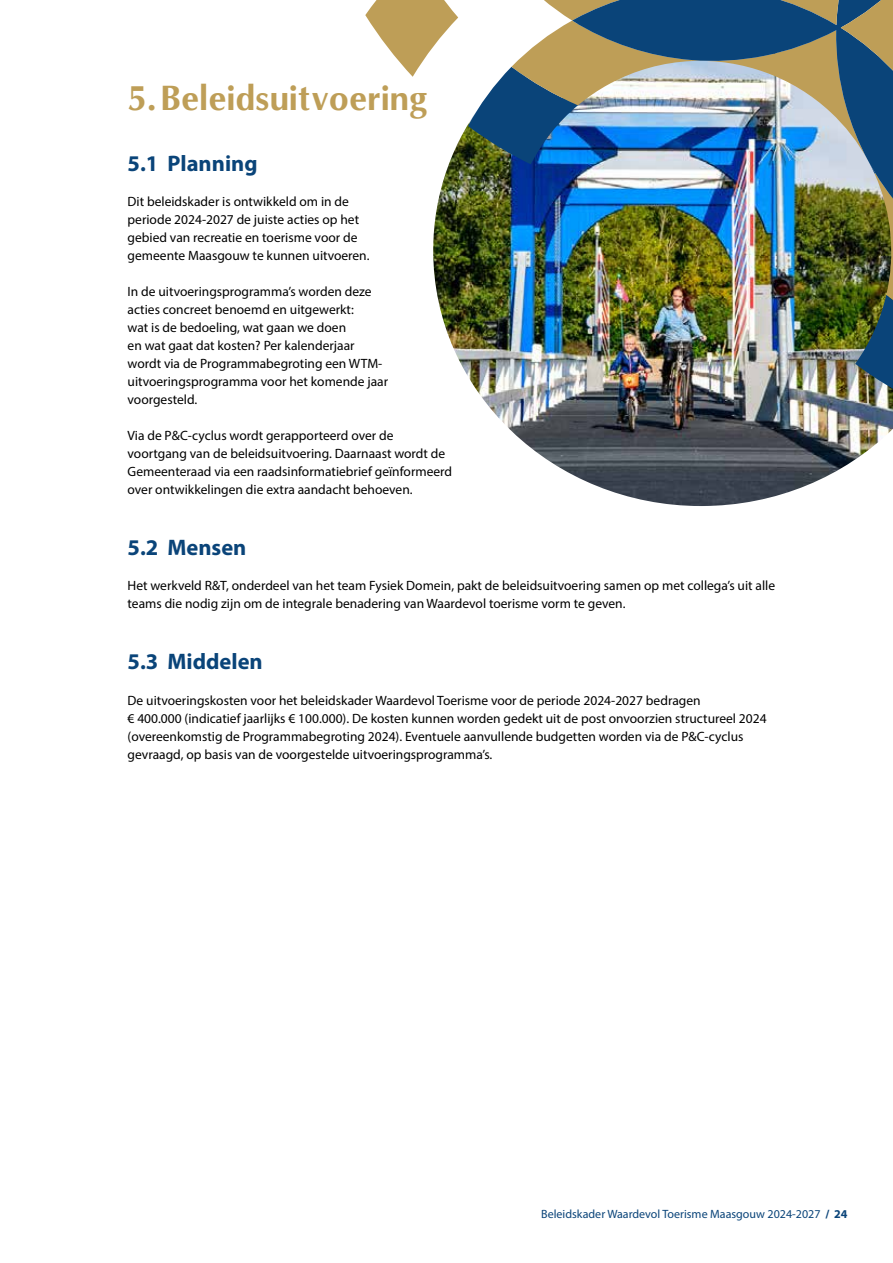
<style>
.page{position:relative;width:893px;height:1263px;background:#fff}
.page>*{position:absolute;margin:0;border:0;box-sizing:border-box;transform-origin:0 0}
.t1{font:700 33px "Omni";color:#be9e57}
.t2{font:700 22.5px "Myriad Pro";color:#0a4479}
.t3{font:13.5px/18px "Myriad Pro";color:#000}
.t4{font:12px "Myriad Pro";color:#0a4479}
.s1{font-weight:700}
</style>
<div class="page">
<img style="left:433px;top:124px;width:460px;height:382px">
<img style="left:468px;top:0;width:425px;height:402px">
<svg style="left:365px;top:0;width:93px;height:77px"></svg>
<h1 class="t1" style="left:128px;top:77px;width:302px">5. Beleidsuitvoering</h1>
<h2 class="t2" style="left:128px;top:148px;width:131px">5.1 Planning</h2>
<p class="t3" style="left:128px;top:192px;width:244px">Dit beleidskader is ontwikkeld om in de periode 2024-2027 de juiste acties op het gebied van recreatie en toerisme voor de gemeente Maasgouw te kunnen uitvoeren.</p>
<p class="t3" style="left:128px;top:282px;width:262px">In de uitvoeringsprogramma’s worden deze acties concreet benoemd en uitgewerkt:<br>wat is de bedoeling, wat gaan we doen<br>en wat gaat dat kosten? Per kalenderjaar wordt via de Programmabegroting een WTM&shy;uitvoeringsprogramma voor het komende jaar voorgesteld.</p>
<p class="t3" style="left:128px;top:426px;width:326px">Via de P&amp;C-cyclus wordt gerapporteerd over de voortgang van de beleidsuitvoering. Daarnaast wordt de Gemeenteraad via een raadsinformatiebrief geïnformeerd over ontwikkelingen die extra aandacht behoeven.</p>
<h2 class="t2" style="left:128px;top:533px;width:120px">5.2 Mensen</h2>
<p class="t3" style="left:128px;top:576px;width:649px">Het werkveld R&amp;T, onderdeel van het team Fysiek Domein, pakt de beleidsuitvoering samen op met collega’s uit alle teams die nodig zijn om de integrale benadering van Waardevol toerisme vorm te geven.</p>
<h2 class="t2" style="left:128px;top:647px;width:137px">5.3 Middelen</h2>
<p class="t3" style="left:128px;top:691px;width:641px">De uitvoeringskosten voor het beleidskader Waardevol Toerisme voor de periode 2024-2027 bedragen<br>€ 400.000 (indicatief jaarlijks € 100.000). De kosten kunnen worden gedekt uit de post onvoorzien structureel 2024 (overeenkomstig de Programmabegroting 2024). Eventuele aanvullende budgetten worden via de P&amp;C-cyclus gevraagd, op basis van de voorgestelde uitvoeringsprogramma’s.</p>
<p class="t4" style="left:541px;top:1206px;width:308px">Beleidskader Waardevol Toerisme Maasgouw 2024-2027 <span class="s1">/ 24</span></p>
</div>
